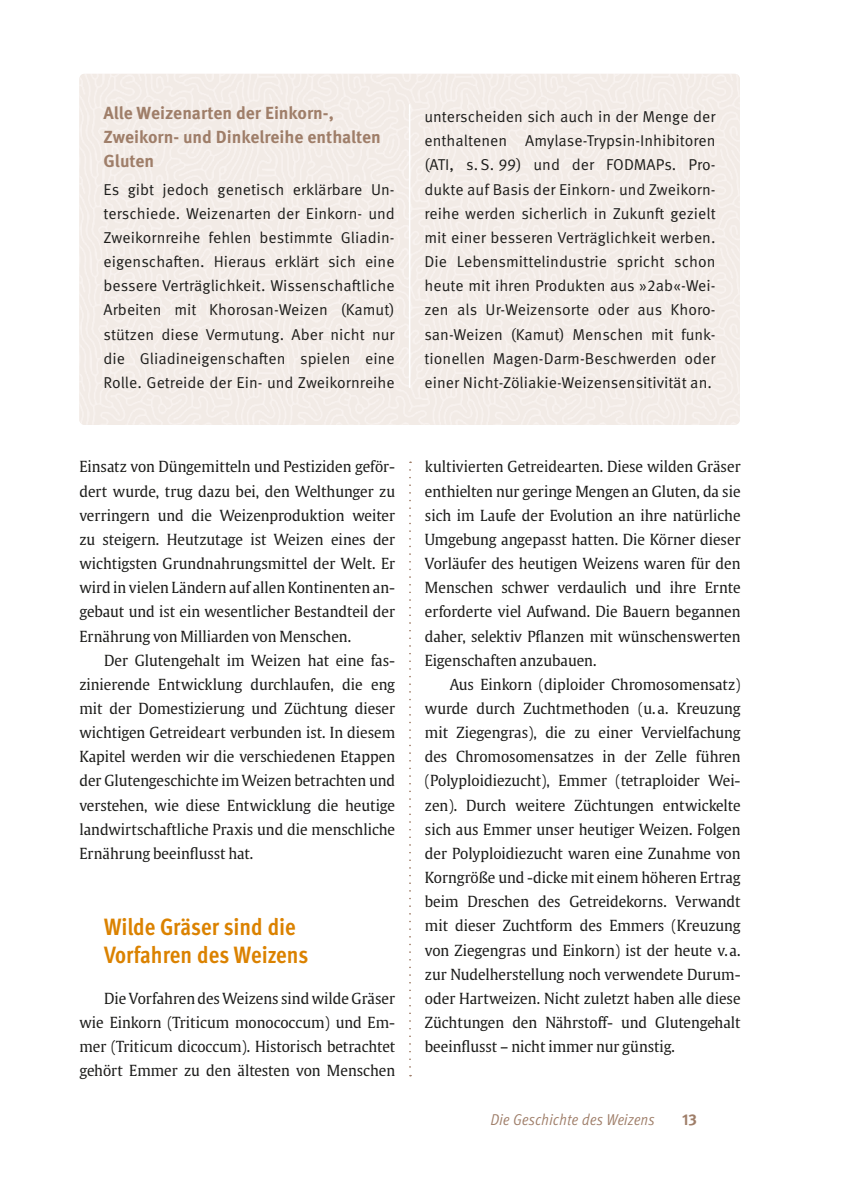
<style>
.page{position:relative;width:844px;height:1191px;background:#fff}
.page>*{position:absolute;margin:0;border:0;box-sizing:border-box;transform-origin:0 0}
.Ü2__T_Überschrift_2__Text{font:700 condensed 23.62px/28px "Meta Pro";color:#db8200}
.H_Ü2__T_header2__box_schwarz{font:700 17.5px/24.2px "Meta Pro";color:#9f7e69}
.Grundschrift__T_para__box{font:15.75px/24.2px "Meta Pro Norm";letter-spacing:.005em;color:#1c1c1a;text-align:justify}
.t1{font:15.75px "Meta Pro Cond Norm Ita";letter-spacing:.01em;color:#9f7e69}
.t2{font:700 15.75px "Meta Pro";color:#9f7e69}
.Grundschrift__T_para__Text{font:15.22px/24.2px "Thieme Gulliver 2011";color:#1c1c1a;text-align:justify;scale:.95 1}
</style>
<div class="page">
<svg style="left:409px;top:470px;width:2px;height:606px"></svg>
<div style="left:79px;top:74px;width:660px;height:351px;background:#f2ebe6"></div>
<hr style="left:409px;top:104px;width:1px;height:284px;background:#fff">
<p class="H_Ü2__T_header2__box_schwarz" style="left:103px;top:99px;width:279px">Alle Weizenarten der Einkorn-,<br>Zweikorn- und Dinkelreihe enthalten<br>Gluten</p>
<p class="Grundschrift__T_para__box" style="left:103px;top:176px;width:293px">Es gibt jedoch genetisch erklärbare Un&shy;terschiede. Weizenarten der Einkorn- und Zweikornreihe fehlen bestimmte Gliadin&shy;eigenschaften. Hieraus erklärt sich eine bessere Verträglichkeit. Wissenschaftliche Arbeiten mit Khorosan-Weizen (Kamut) stützen diese Vermutung. Aber nicht nur die Gliadineigenschaften spielen eine Rolle. Getreide der Ein- und Zweikornreihe</p>
<p class="Grundschrift__T_para__Text" style="left:79px;top:454px;width:334px">Einsatz von Düngemitteln und Pestiziden geför&shy;dert wurde, trug dazu bei, den Welthunger zu verringern und die Weizenproduktion weiter zu steigern. Heutzutage ist Weizen eines der wichtigsten Grundnahrungsmittel der Welt. Er wird in vielen Ländern auf allen Kontinenten an&shy;gebaut und ist ein wesentlicher Bestandteil der Ernährung von Milliarden von Menschen.</p>
<p class="Grundschrift__T_para__Text" style="left:79px;top:647px;width:334px;text-indent:25px">Der Glutengehalt im Weizen hat eine fas&shy;zinierende Entwicklung durchlaufen, die eng mit der Domestizierung und Züchtung dieser wichtigen Getreideart verbunden ist. In diesem Kapitel werden wir die verschiedenen Etappen der Glutengeschichte im Weizen betrachten und verstehen, wie diese Entwicklung die heutige landwirtschaftliche Praxis und die menschliche Ernährung beeinflusst hat.</p>
<p class="Ü2__T_Überschrift_2__Text" style="left:104px;top:911px;width:206px">Wilde Gräser sind die<br>Vorfahren des Weizens</p>
<p class="Grundschrift__T_para__Text" style="left:79px;top:985px;width:334px;text-indent:25px">Die Vorfahren des Weizens sind wilde Gräser wie Einkorn (Triticum monococcum) und Em&shy;mer (Triticum dicoccum). Historisch betrachtet gehört Emmer zu den ältesten von Menschen</p>
<p class="Grundschrift__T_para__box" style="left:424px;top:104px;width:293px">unterscheiden sich auch in der Menge der enthaltenen Amylase-Trypsin-Inhibitoren (ATI, s. S. 99) und der FODMAPs. Pro&shy;dukte auf Basis der Einkorn- und Zweikorn&shy;reihe werden sicherlich in Zukunft gezielt mit einer besseren Verträglichkeit werben.<br>Die Lebensmittelindustrie spricht schon heute mit ihren Produkten aus »2ab«-Wei&shy;zen als Ur-Weizensorte oder aus Khoro&shy;san-Weizen (Kamut) Menschen mit funk&shy;tionellen Magen-Darm-Beschwerden oder einer Nicht-Zöliakie-Weizensensitivität an.</p>
<p class="Grundschrift__T_para__Text" style="left:425px;top:454px;width:334px">kultivierten Getreidearten. Diese wilden Gräser enthielten nur geringe Mengen an Gluten, da sie sich im Laufe der Evolution an ihre natürliche Umgebung angepasst hatten. Die Körner dieser Vorläufer des heutigen Weizens waren für den Menschen schwer verdaulich und ihre Ernte erforderte viel Aufwand. Die Bauern begannen daher, selektiv Pflanzen mit wünschenswerten Eigenschaften anzubauen.</p>
<p class="Grundschrift__T_para__Text" style="left:425px;top:671px;width:334px;text-indent:25px">Aus Einkorn (diploider Chromosomensatz) wurde durch Zuchtmethoden (u.a. Kreuzung mit Ziegengras), die zu einer Vervielfachung des Chromosomensatzes in der Zelle führen (Polyploidiezucht), Emmer (tetraploider Wei&shy;zen). Durch weitere Züchtungen entwickelte sich aus Emmer unser heutiger Weizen. Folgen der Polyploidiezucht waren eine Zunahme von Korngröße und -dicke mit einem höheren Ertrag beim Dreschen des Getreidekorns. Verwandt mit dieser Zuchtform des Emmers (Kreuzung von Ziegengras und Einkorn) ist der heute v.a. zur Nudelherstellung noch verwendete Durum&shy;oder Hartweizen. Nicht zuletzt haben alle diese Züchtungen den Nährstoff- und Glutengehalt beeinflusst – nicht immer nur günstig.</p>
<p class="t1" style="left:490px;top:1107px;width:165px">Die Geschichte des Weizens</p>
<p class="t2" style="left:682px;top:1107px;width:16px">13</p>
</div>
